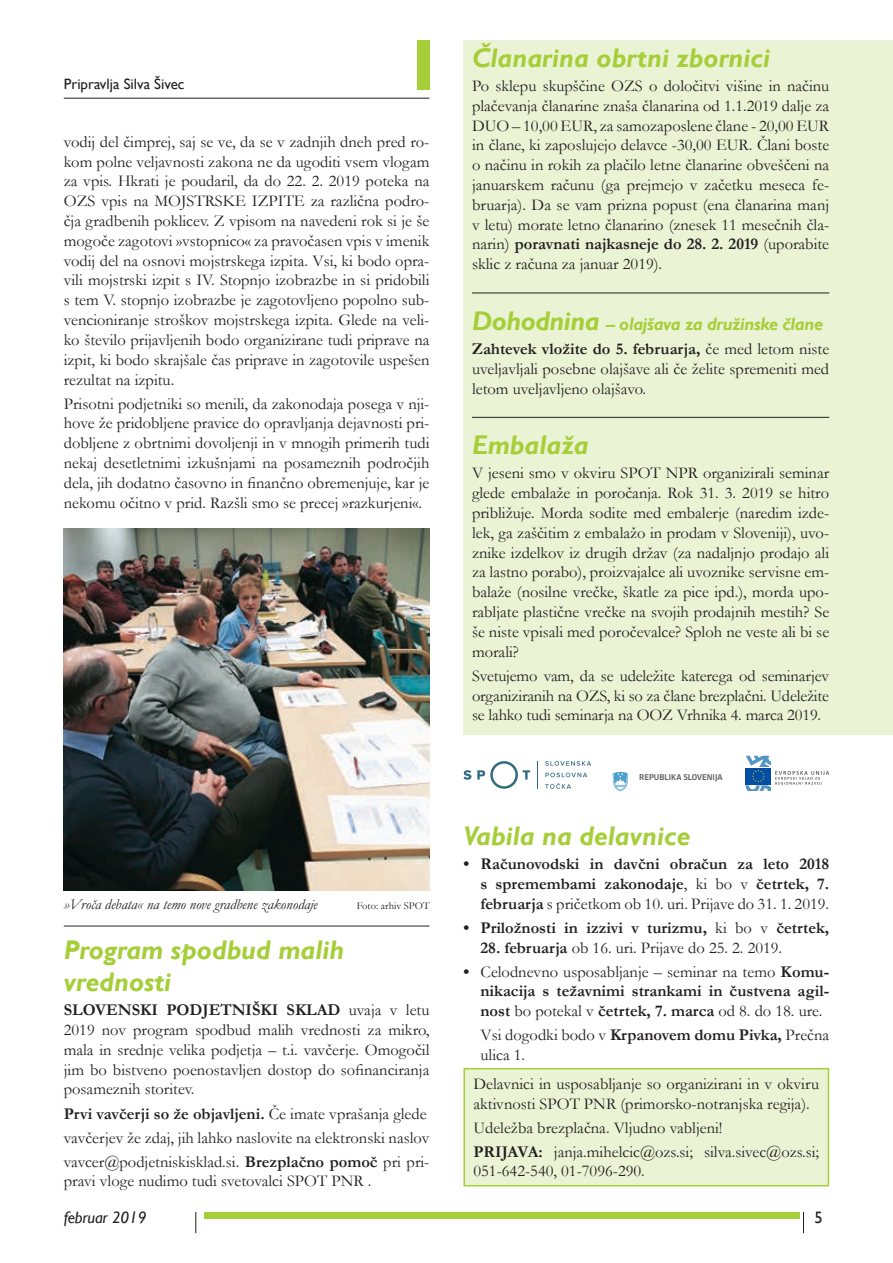
<style>
.page{position:relative;width:893px;height:1263px;background:#fff}
.page>*{position:absolute;margin:0;border:0;box-sizing:border-box;transform-origin:0 0}
.t1{font:italic 700 27px/32.4px "Gill Sans";color:#a6ce39}
.t2{font:italic 700 18px "Gill Sans";letter-spacing:-.02em;color:#a6ce39}
.t3{font:16.5px/19.8px "Garamond";color:#231f20;text-align:justify}
.t4{font:700 16.5px/19.8px "Garamond";color:#231f20;text-align:justify}
.t5{font:italic 16.5px "Gill Sans";letter-spacing:-.01em;color:#231f20}
.t6{font:16.5px "Gill Sans";color:#231f20}
.t7{font:italic 15px "Garamond";color:#231f20}
.t8{font:15px "Gill Sans";color:#231f20}
.t9{font:10.5px "Garamond";color:#231f20}
.t10{font:700 8.1px "Republika";color:#636466}
.s1{font-weight:700}
.s2{font-size:27px}
.s3{font-weight:400}
</style>
<div class="page">
<svg style="left:803px;top:1212px;width:1px;height:21px"></svg>
<div style="left:204px;top:1212px;width:595px;height:6px;background:#a6ce39"></div>
<svg style="left:196px;top:1212px;width:1px;height:21px"></svg>
<hr style="left:64px;top:98px;width:365px;height:1px;background:#231f20">
<div style="left:417px;top:40px;width:12px;height:49px;background:#a6ce39"></div>
<div style="left:463px;top:40px;width:430px;height:694px;background:#ebf3d5"></div>
<hr style="left:472px;top:293px;width:357px;height:1px;background:#231f20">
<hr style="left:472px;top:417px;width:357px;height:1px;background:#231f20">
<img style="left:64px;top:529px;width:365px;height:361px">
<svg style="left:746px;top:756px;width:83px;height:35px"></svg>
<svg style="left:613px;top:772px;width:15px;height:19px"></svg>
<svg style="left:463px;top:761px;width:67px;height:28px"></svg>
<svg style="left:537px;top:761px;width:1px;height:28px"></svg>
<svg style="left:545px;top:761px;width:46px;height:5px"></svg>
<svg style="left:545px;top:773px;width:42px;height:4px"></svg>
<svg style="left:545px;top:783px;width:26px;height:6px"></svg>
<div style="left:464px;top:1069px;width:364px;height:117px;background:#ebf3d5"></div>
<div style="left:463px;top:1068px;width:366px;height:118px;border:2px solid #a6ce39"></div>
<hr style="left:64px;top:926px;width:365px;height:1px;background:#231f20">
<p class="t8" style="left:64px;top:76px;width:122px">Pripravlja Silva Šivec</p>
<p class="t3" style="left:64px;top:131px;width:367px">vodij del čimprej, saj se ve, da se v zadnjih dneh pred ro&shy;kom polne veljavnosti zakona ne da ugoditi vsem vlogam za vpis. Hkrati je poudaril, da do 22. 2. 2019 poteka na OZS vpis na MOJSTRSKE IZPITE za različna podro&shy;čja gradbenih poklicev. Z vpisom na navedeni rok si je še mogoče zagotovi »vstopnico« za pravočasen vpis v imenik vodij del na osnovi mojstrskega izpita. Vsi, ki bodo opra&shy;vili mojstrski izpit s IV. Stopnjo izobrazbe in si pridobili s tem V. stopnjo izobrazbe je zagotovljeno popolno sub&shy;vencioniranje stroškov mojstrskega izpita. Glede na veli&shy;ko število prijavljenih bodo organizirane tudi priprave na izpit, ki bodo skrajšale čas priprave in zagotovile uspešen rezultat na izpitu.</p>
<p class="t3" style="left:64px;top:393px;width:367px">Prisotni podjetniki so menili, da zakonodaja posega v nji&shy;hove že pridobljene pravice do opravljanja dejavnosti pri&shy;dobljene z obrtnimi dovoljenji in v mnogih primerih tudi nekaj desetletnimi izkušnjami na posameznih področjih dela, jih dodatno časovno in finančno obremenjuje, kar je nekomu očitno v prid. Razšli smo se precej »razkurjeni«.</p>
<p class="t7" style="left:64px;top:894px;width:255px">»Vroča debata« na temo nove gradbene zakonodaje</p>
<p class="t9" style="left:357px;top:898px;width:74px">Foto: arhiv SPOT</p>
<h1 class="t1" style="left:64px;top:934px;width:282px">Program spodbud malih vrednosti</h1>
<p class="t3" style="left:64px;top:1000px;width:367px"><span class="s1">SLOVENSKI PODJETNIŠKI SKLAD</span> uvaja v letu 2019 nov program spodbud malih vrednosti za mikro, mala in srednje velika podjetja – t.i. vavčerje. Omogočil jim bo bistveno poenostavljen dostop do sofinanciranja posameznih storitev.</p>
<p class="t3" style="left:64px;top:1101px;width:367px;line-height:24px;text-align:left"><span class="s1">Prvi vavčerji so že objavljeni.</span> Če imate vprašanja glede vavčerjev že zdaj, jih lahko naslovite na elektronski naslov vavcer@podjetniskisklad.si. <span class="s1">Brezplačno pomoč</span> pri pri-</p>
<p class="t3" style="left:64px;top:1171px;width:309px">pravi vloge nudimo tudi svetovalci SPOT PNR .</p>
<h1 class="t1" style="left:472px;top:42px;width:300px">Članarina obrtni zbornici</h1>
<p class="t3" style="left:472px;top:76px;width:359px">Po sklepu skupščine OZS o določitvi višine in načinu plačevanja članarine znaša članarina od 1.1.2019 dalje za DUO – 10,00 EUR, za samozaposlene člane - 20,00 EUR in člane, ki zaposlujejo delavce -30,00 EUR. Člani boste o načinu in rokih za plačilo letne članarine obveščeni na januarskem računu (ga prejmejo v začetku meseca fe&shy;bruarja). Da se vam prizna popust (ena članarina manj v letu) morate letno članarino (znesek 11 mesečnih čla&shy;narin) <span class="s1">poravnati najkasneje do 28. 2. 2019</span> (uporabite sklic z računa za januar 2019).</p>
<p class="t2" style="left:472px;top:313px;width:353px"><span class="s2">Dohodnina</span> – olajšava za družinske člane</p>
<p class="t3" style="left:472px;top:339px;width:359px"><span class="s1">Zahtevek vložite do 5. februarja,</span> če med letom niste uveljavljali posebne olajšave ali če želite spremeniti med letom uveljavljeno olajšavo.</p>
<h1 class="t1" style="left:472px;top:430px;width:118px">Embalaža</h1>
<p class="t3" style="left:472px;top:463px;width:359px">V jeseni smo v okviru SPOT NPR organizirali seminar glede embalaže in poročanja. Rok 31. 3. 2019 se hitro približuje. Morda sodite med embalerje (naredim izde&shy;lek, ga zaščitim z embalažo in prodam v Sloveniji), uvo&shy;znike izdelkov iz drugih držav (za nadaljnjo prodajo ali za lastno porabo), proizvajalce ali uvoznike servisne em&shy;balaže (nosilne vrečke, škatle za pice ipd.), morda upo&shy;rabljate plastične vrečke na svojih prodajnih mestih? Se še niste vpisali med poročevalce? Sploh ne veste ali bi se morali?</p>
<p class="t3" style="left:472px;top:665px;width:359px">Svetujemo vam, da se udeležite katerega od seminarjev organiziranih na OZS, ki so za člane brezplačni. Udeležite se lahko tudi seminarja na OOZ Vrhnika 4. marca 2019.</p>
<p class="t10" style="left:639px;top:770px;width:85px">REPUBLIKA SLOVENIJA</p>
<h1 class="t1" style="left:463px;top:820px;width:229px">Vabila na delavnice</h1>
<p class="t4" style="left:480px;top:854px;width:350px;text-indent:-17px">• Računovodski in davčni obračun za leto 2018 s spremembami zakonodaje<span class="s3">, ki bo v</span> četrtek, 7. februarja <span class="s3">s pričetkom ob 10. uri. Prijave do 31. 1. 2019.</span></p>
<p class="t4" style="left:463px;top:918px;width:367px">• Priložnosti in izzivi v turizmu, <span class="s3">ki bo v</span> četrtek,</p>
<p class="t3" style="left:480px;top:937px;width:303px"><span class="s1">28. februarja</span> ob 16. uri. Prijave do 25. 2. 2019.</p>
<p class="t4" style="left:480px;top:961px;width:350px;text-indent:-17px">• <span class="s3">Celodnevno usposabljanje – seminar na temo</span> Komu&shy;nikacija s težavnimi strankami in čustvena agil&shy;nost <span class="s3">bo potekal v</span> četrtek, 7. marca <span class="s3">od 8. do 18. ure.</span></p>
<p class="t3" style="left:480px;top:1025px;width:350px">Vsi dogodki bodo v <span class="s1">Krpanovem domu Pivka,</span> Prečna ulica 1.</p>
<p class="t3" style="left:473px;top:1073px;width:347px">Delavnici in usposabljanje so organizirani in v okviru aktivnosti SPOT PNR (primorsko-notranjska regija).</p>
<p class="t3" style="left:473px;top:1115px;width:347px;line-height:24px">Udeležba brezplačna. Vljudno vabljeni!<br><span class="s1">PRIJAVA:</span> janja.mihelcic@ozs.si; silva.sivec@ozs.si;</p>
<p class="t3" style="left:473px;top:1161px;width:173px">051-642-540, 01-7096-290.</p>
<p class="t5" style="left:64px;top:1208px;width:84px">februar 2019</p>
<p class="t6" style="left:814px;top:1208px;width:10px">5</p>
</div>
